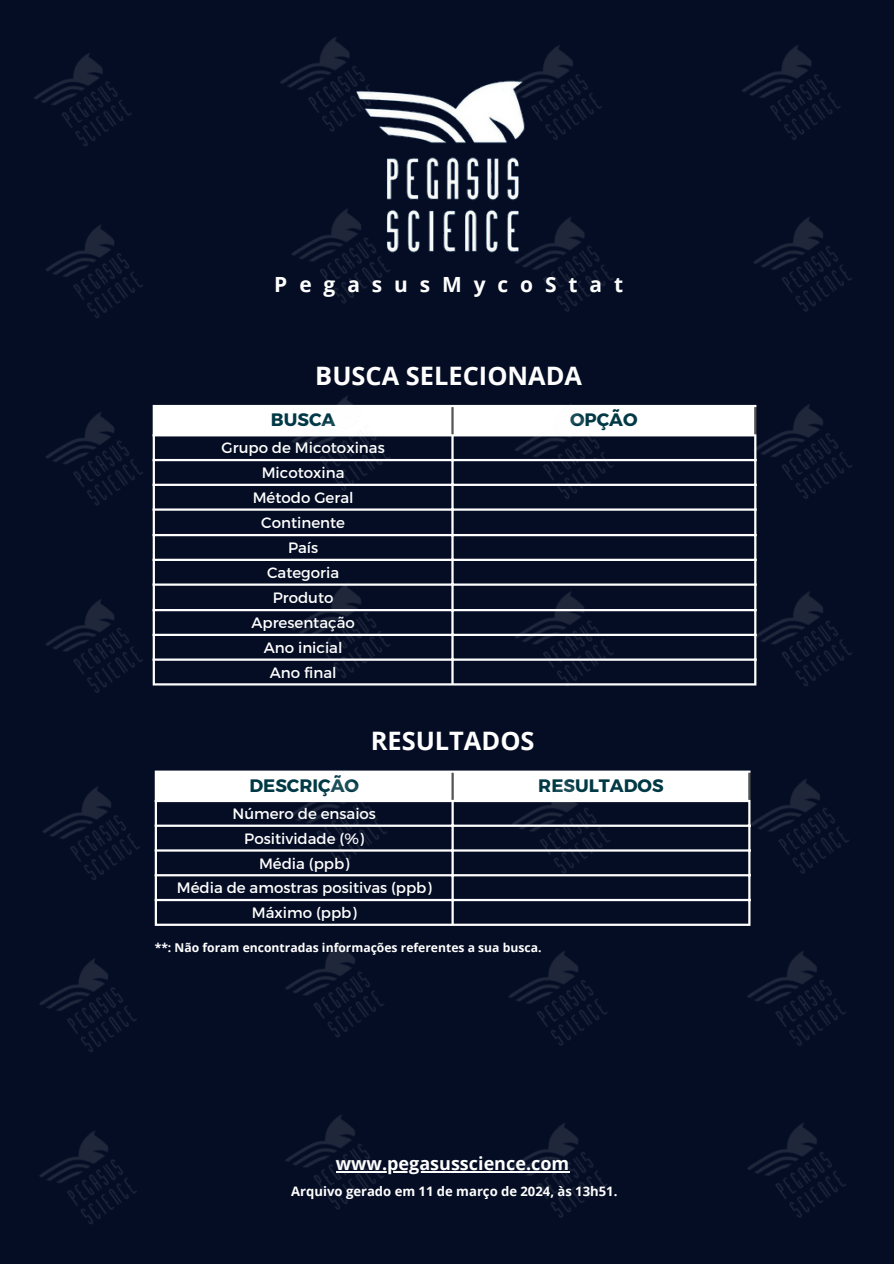
<style>
.page{position:relative;width:894px;height:1264px;background:#fff}
.page>*{position:absolute;margin:0;border:0;box-sizing:border-box;transform-origin:0 0}
.t1{font:700 25.35px "Open Sans";color:#fff}
.t2{font:700 20.85px "Open Sans";letter-spacing:.57em;color:#fff}
.t3{font:700 18px "Montserrat";color:#003945}
.t4{font:700 18px "Open Sans";color:#fff}
.t5{font:15px/24.9px "Montserrat";color:#fff;text-align:center}
.t6{font:700 13.05px "Open Sans";color:#fff}
.t7{font:700 12.15px "Open Sans";color:#fff}
</style>
<div class="page">
<div style="left:0;top:0;width:893px;height:1263px;background:#050d24"></div>
<div style="left:165px;top:407px;width:572px;height:27px;background:#fff"></div>
<hr style="left:153px;top:407px;width:2px;height:276px;background:#fff">
<hr style="left:451px;top:436px;width:2px;height:247px;background:#fff">
<hr style="left:754px;top:436px;width:2px;height:247px;background:#fff">
<hr style="left:153px;top:405px;width:603px;height:2px;background:#fff">
<hr style="left:153px;top:434px;width:603px;height:2px;background:#fff">
<hr style="left:153px;top:459px;width:603px;height:2px;background:#fff">
<hr style="left:153px;top:483px;width:603px;height:3px;background:#fff">
<hr style="left:153px;top:508px;width:603px;height:2px;background:#fff">
<hr style="left:153px;top:534px;width:603px;height:2px;background:#fff">
<hr style="left:153px;top:558px;width:603px;height:3px;background:#fff">
<hr style="left:153px;top:583px;width:603px;height:2px;background:#fff">
<hr style="left:153px;top:609px;width:603px;height:2px;background:#fff">
<hr style="left:153px;top:633px;width:603px;height:3px;background:#fff">
<hr style="left:153px;top:658px;width:603px;height:2px;background:#fff">
<hr style="left:153px;top:683px;width:603px;height:2px;background:#fff">
<hr style="left:451px;top:407px;width:2px;height:27px;background:#545454">
<div style="left:162px;top:772px;width:572px;height:27px;background:#fff"></div>
<hr style="left:155px;top:772px;width:2px;height:151px;background:#fff">
<hr style="left:451px;top:802px;width:2px;height:121px;background:#fff">
<hr style="left:748px;top:802px;width:2px;height:121px;background:#fff">
<hr style="left:155px;top:770px;width:595px;height:2px;background:#fff">
<hr style="left:155px;top:799px;width:595px;height:3px;background:#fff">
<hr style="left:155px;top:824px;width:595px;height:2px;background:#fff">
<hr style="left:155px;top:849px;width:595px;height:2px;background:#fff">
<hr style="left:155px;top:874px;width:595px;height:2px;background:#fff">
<hr style="left:155px;top:898px;width:595px;height:3px;background:#fff">
<hr style="left:155px;top:923px;width:595px;height:2px;background:#fff">
<hr style="left:451px;top:772px;width:2px;height:27px;background:#545454">
<img style="left:387px;top:84px;width:132px;height:169px">
<hr style="left:336px;top:1171px;width:233px;height:1px;background:#fff">
<img style="left:34px;top:53px;width:97px;height:93px">
<img style="left:280px;top:37px;width:121px;height:117px">
<img style="left:46px;top:225px;width:97px;height:93px">
<img style="left:292px;top:188px;width:121px;height:115px">
<img style="left:46px;top:404px;width:119px;height:124px">
<img style="left:276px;top:396px;width:137px;height:115px">
<img style="left:45px;top:579px;width:120px;height:114px">
<img style="left:276px;top:583px;width:137px;height:103px">
<img style="left:42px;top:770px;width:120px;height:132px">
<img style="left:273px;top:770px;width:136px;height:107px">
<img style="left:39px;top:958px;width:98px;height:94px">
<img style="left:269px;top:923px;width:137px;height:114px">
<img style="left:39px;top:1131px;width:98px;height:93px">
<img style="left:285px;top:1115px;width:121px;height:94px">
<img style="left:487px;top:45px;width:115px;height:117px">
<img style="left:499px;top:196px;width:115px;height:116px">
<img style="left:499px;top:404px;width:137px;height:107px">
<img style="left:499px;top:583px;width:137px;height:103px">
<img style="left:496px;top:770px;width:136px;height:107px">
<img style="left:508px;top:951px;width:99px;height:95px">
<img style="left:493px;top:1123px;width:114px;height:95px">
<img style="left:742px;top:45px;width:99px;height:95px">
<img style="left:753px;top:217px;width:99px;height:95px">
<img style="left:737px;top:404px;width:115px;height:117px">
<img style="left:737px;top:571px;width:115px;height:115px">
<img style="left:734px;top:770px;width:115px;height:126px">
<img style="left:747px;top:951px;width:99px;height:95px">
<img style="left:747px;top:1123px;width:99px;height:95px">
<h2 class="t2" style="left:274px;top:269px;width:350px">PegasusMycoStat</h2>
<h1 class="t1" style="left:315px;top:358px;width:268px">BUSCA SELECIONADA</h1>
<p class="t3" style="left:271px;top:408px;width:66px">BUSCA</p>
<p class="t3" style="left:570px;top:408px;width:69px">OPÇÃO</p>
<p class="t5" style="left:221px;top:435px;width:165px">Grupo de Micotoxinas<br>Micotoxina<br>Método Geral<br>Continente<br>País<br>Categoria<br>Produto<br>Apresentação<br>Ano inicial<br>Ano final</p>
<h1 class="t1" style="left:370px;top:722px;width:165px">RESULTADOS</h1>
<p class="t3" style="left:249px;top:773px;width:111px">DESCRIÇÃO</p>
<p class="t3" style="left:538px;top:773px;width:127px">RESULTADOS</p>
<p class="t5" style="left:177px;top:800px;width:256px">Número de ensaios<br>Positividade (%)<br>Média (ppb)<br>Média de amostras positivas (ppb)<br>Máximo (ppb)</p>
<p class="t7" style="left:155px;top:938px;width:388px">**: Não foram encontradas informações referentes a sua busca.</p>
<p class="t4" style="left:336px;top:1150px;width:235px">www.pegasusscience.com</p>
<p class="t6" style="left:291px;top:1182px;width:327px">Arquivo gerado em 11 de março de 2024, às 13h51.</p>
</div>
